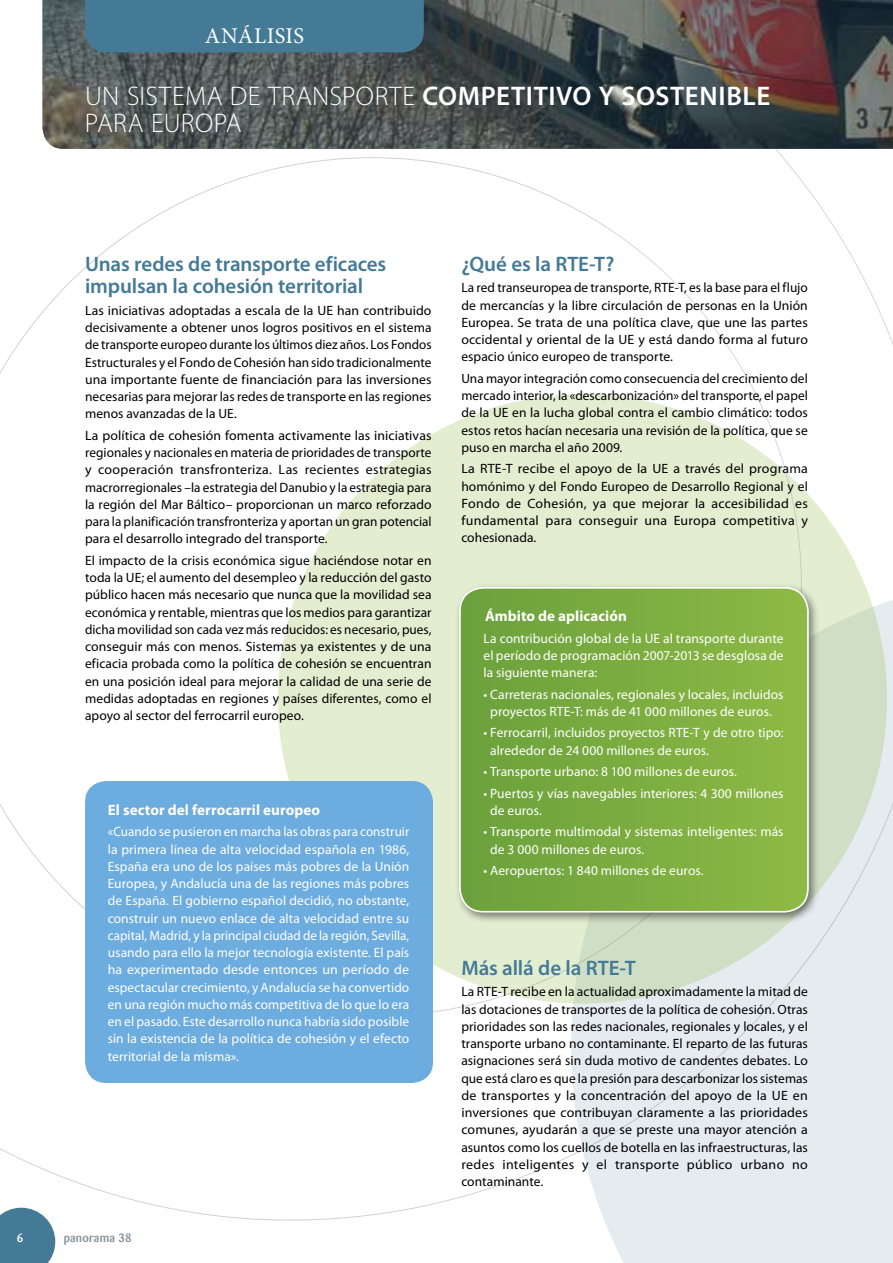
<style>
.page{position:relative;width:893px;height:1263px;background:#fff}
.page>*{position:absolute;margin:0;border:0;box-sizing:border-box;transform-origin:0 0}
.t1{font:300 27px/27px "Myriad Pro";letter-spacing:.015em;color:#fff}
.t2{font:22.5px "Minion Pro";letter-spacing:.01em;color:#fff}
.t3{font:600 21px/22.5px "Myriad Pro";letter-spacing:-.005em;color:#447a95}
.t4{font:700 15px "Myriad Pro";letter-spacing:.005em;color:#fff}
.t5{font:13.5px/17.2px "Myriad Pro";letter-spacing:.005em;color:#000;text-align:justify}
.t6{font:13.5px/17.2px "Myriad Pro";letter-spacing:.005em;color:#fff}
.t7{font:500 12px "Barmeno";letter-spacing:.02em;color:#839097}
.t8{font:500 12px "Barmeno";color:#fff}
.s1{font-weight:600}
</style>
<div class="page">
<div style="left:571px;top:576px;width:322px;height:687px;background:#e5ecf0"></div>
<svg style="left:278px;top:394px;width:609px;height:609px;background:#dfebcf"></svg>
<img style="left:43px;top:0;width:850px;height:149px">
<svg style="left:0;top:1208px;width:55px;height:55px;background:#5888a0"></svg>
<div style="left:85px;top:781px;width:348px;height:302px;background:#6dacde;border-radius:21px"></div>
<div style="left:453px;top:581px;width:367px;height:342px;background:#000;opacity:.5"></div>
<svg style="left:460px;top:588px;width:348px;height:324px;background:#7cad41"></svg>
<div style="left:459px;top:587px;width:350px;height:325px;border:2px solid #fff;border-radius:24px"></div>
<div style="left:85px;top:0;width:339px;height:52px;background:#447a95"></div>
<h2 class="t2" style="left:205px;top:20px;width:101px">ANÁLISIS</h2>
<h1 class="t1" style="left:85px;top:83px;width:684px">UN SISTEMA DE TRANSPORTE <span class="s1">competitivo y sostenible<br></span>PARA EU ROPA</h1>
<h3 class="t3" style="left:85px;top:252px;width:303px">Unas redes de transporte eficaces impulsan la cohesión territorial</h3>
<p class="t5" style="left:85px;top:302px;width:348px">Las iniciativas adoptadas a escala de la UE han contribuido decisivamente a obtener unos logros positivos en el sistema de transporte europeo durante los últimos diez años. Los Fondos Estructurales y el Fondo de Cohesión han sido tradicionalmente una importante fuente de financiación para las inversiones necesarias para mejorar las redes de transporte en las regiones menos avanzadas de la UE.</p>
<p class="t5" style="left:85px;top:427px;width:348px">La política de cohesión fomenta activamente las iniciativas regionales y nacionales en materia de prioridades de transporte y cooperación transfronteriza. Las recientes estrategias macrorregionales –la estrategia del Danubio y la estrategia para la región del Mar Báltico– proporcionan un marco reforzado para la planificación transfronteriza y aportan un gran potencial para el desarrollo integrado del transporte.</p>
<p class="t5" style="left:85px;top:552px;width:348px">El impacto de la crisis económica sigue haciéndose notar en toda la UE; el aumento del desempleo y la reducción del gasto público hacen más necesario que nunca que la movilidad sea económica y rentable, mientras que los medios para garantizar dicha movilidad son cada vez más reducidos: es necesario, pues, conseguir más con menos. Sistemas ya existentes y de una eficacia probada como la política de cohesión se encuentran en una posición ideal para mejorar la calidad de una serie de medidas adoptadas en regiones y países diferentes, como el apoyo al sector del ferrocarril europeo.</p>
<p class="t4" style="left:108px;top:800px;width:214px">El sector del ferrocarril europeo</p>
<p class="t6" style="left:108px;top:823px;width:303px;text-align:justify">«Cuando se pusieron en marcha las obras para construir la primera línea de alta velocidad española en 1986, España era uno de los países más pobres de la Unión Europea, y Andalucía una de las regiones más pobres de España. El gobierno español decidió, no obstante, construir un nuevo enlace de alta velocidad entre su capital, Madrid, y la principal ciudad de la región, Sevilla, usando para ello la mejor tecnología existente. El país ha experimentado desde entonces un período de espectacular crecimiento, y Andalucía se ha convertido en una región mucho más competitiva de lo que lo era en el pasado. Este desarrollo nunca habría sido posible sin la existencia de la política de cohesión y el efecto territorial de la misma».</p>
<p class="t8" style="left:17px;top:1231px;width:8px">6</p>
<p class="t7" style="left:64px;top:1230px;width:69px">panorama 38</p>
<h3 class="t3" style="left:461px;top:252px;width:155px">¿Qué es la RTE-T?</h3>
<p class="t5" style="left:461px;top:279px;width:348px">La red transeuropea de transporte, RTE-T, es la base para el flujo de mercancías y la libre circulación de personas en la Unión Europea. Se trata de una política clave, que une las partes occidental y oriental de la UE y está dando forma al futuro espacio único europeo de transporte.</p>
<p class="t5" style="left:461px;top:370px;width:348px">Una mayor integración como consecuencia del crecimiento del mercado interior, la «descarbonización» del transporte, el papel de la UE en la lucha global contra el cambio climático: todos estos retos hacían necesaria una revisión de la política, que se puso en marcha el año 2009.</p>
<p class="t5" style="left:461px;top:460px;width:348px">La RTE-T recibe el apoyo de la UE a través del programa homónimo y del Fondo Europeo de Desarrollo Regional y el Fondo de Cohesión, ya que mejorar la accesibilidad es fundamental para conseguir una Europa competitiva y cohesionada.</p>
<p class="t4" style="left:485px;top:606px;width:143px">Ámbito de aplicación</p>
<p class="t6" style="left:484px;top:629px;width:302px;text-align:justify">La contribución global de la UE al transporte durante el período de programación 2007-2013 se desglosa de la siguiente manera:</p>
<p class="t6" style="left:484px;top:685px;width:302px;text-align:center">• Carreteras nacionales, regionales y locales, incluidos proyectos RTE-T: más de 41 000 millones de euros.</p>
<p class="t6" style="left:490px;top:724px;width:295px;text-indent:-7px">• Ferrocarril, incluidos proyectos RTE-T y de otro tipo: alrededor de 24 000 millones de euros.</p>
<p class="t6" style="left:484px;top:763px;width:255px">• Transporte urbano: 8 100 millones de euros.</p>
<p class="t6" style="left:490px;top:784px;width:295px;text-indent:-7px">• Puertos y vías navegables interiores: 4 300 millones de euros.</p>
<p class="t6" style="left:490px;top:823px;width:295px;text-indent:-7px">• Transporte multimodal y sistemas inteligentes: más de 3 000 millones de euros.</p>
<p class="t6" style="left:484px;top:862px;width:222px">• Aeropuertos: 1 840 millones de euros.</p>
<h3 class="t3" style="left:461px;top:956px;width:176px">Más allá de la RTE-T</h3>
<p class="t5" style="left:461px;top:983px;width:348px">La RTE-T recibe en la actualidad aproximadamente la mitad de las dotaciones de transportes de la política de cohesión. Otras prioridades son las redes nacionales, regionales y locales, y el transporte urbano no contaminante. El reparto de las futuras asignaciones será sin duda motivo de candentes debates. Lo que está claro es que la presión para descarbonizar los sistemas de transportes y la concentración del apoyo de la UE en inversiones que contribuyan claramente a las prioridades comunes, ayudarán a que se preste una mayor atención a asuntos como los cuellos de botella en las infraestructuras, las redes inteligentes y el transporte público urbano no contaminante.</p>
</div>
